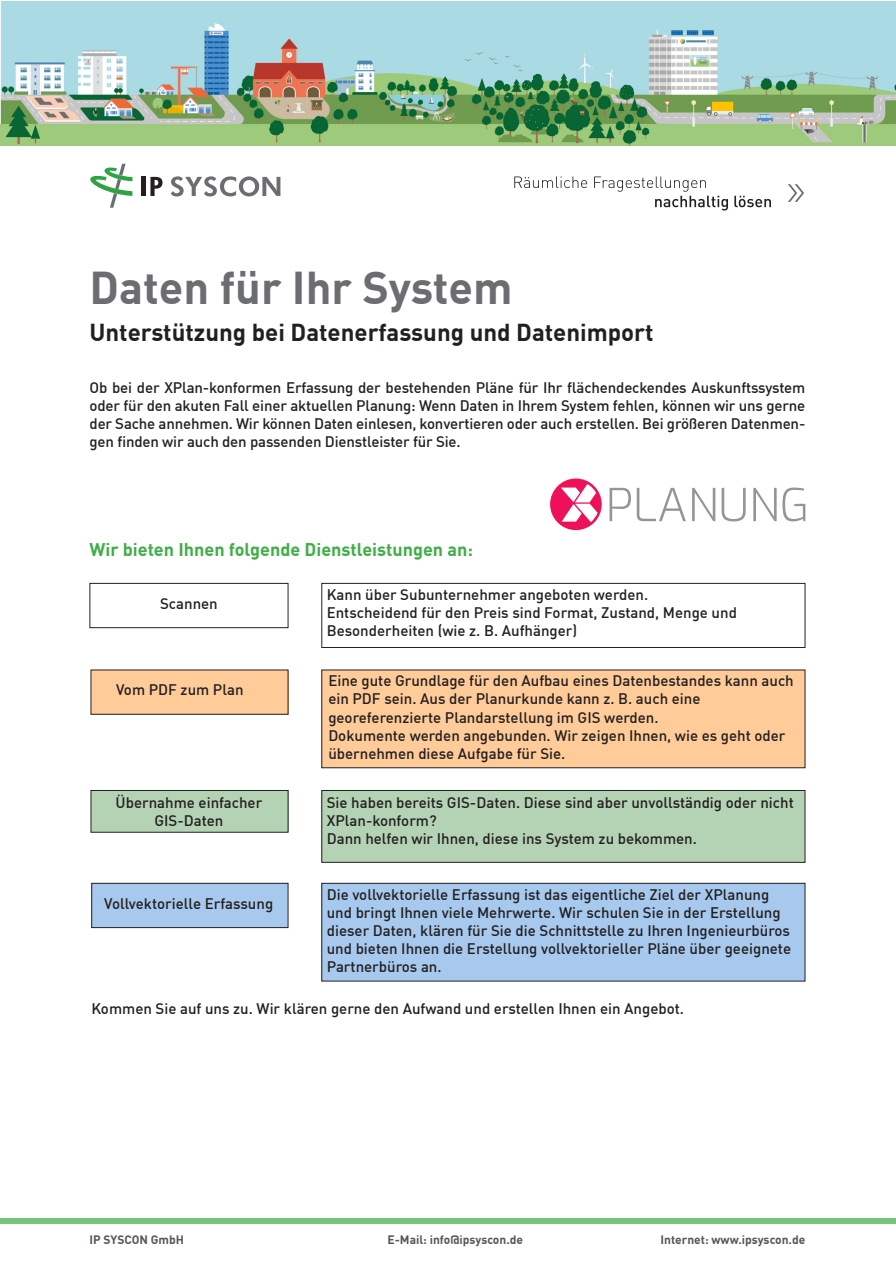
<style>
.page{position:relative;width:896px;height:1266px;background:#fff}
.page>*{position:absolute;margin:0;border:0;box-sizing:border-box;transform-origin:0 0}
.t1{font:700 45px "DIN Offc";color:#6c6d70}
.t2{font:700 24px "DIN Offc";color:#231f20}
.t3{font:700 18px "DIN Offc";color:#40ae49}
.t4{font:500 15px/18px "DIN Offc";color:#231f20}
.t5{font:700 12px "DIN Offc";color:#57585a}
</style>
<div class="page">
<div style="left:91px;top:790px;width:197px;height:42px;background:#b4d3b4"></div>
<div style="left:91px;top:790px;width:197px;height:42px;border:1px solid #231f20"></div>
<svg style="left:514px;top:176px;width:73px;height:12px"></svg>
<svg style="left:594px;top:176px;width:134px;height:34px"></svg>
<svg style="left:734px;top:196px;width:36px;height:11px"></svg>
<svg style="left:788px;top:184px;width:16px;height:18px"></svg>
<hr style="left:142px;top:177px;width:4px;height:19px;background:#231f20">
<svg style="left:150px;top:177px;width:12px;height:19px"></svg>
<svg style="left:171px;top:176px;width:109px;height:20px"></svg>
<svg style="left:90px;top:164px;width:42px;height:44px"></svg>
<img style="left:1px;top:1px;width:894px;height:145px">
<div style="left:0;top:1217px;width:895px;height:6px;background:#75c47c"></div>
<svg style="left:609px;top:488px;width:76px;height:33px"></svg>
<svg style="left:692px;top:488px;width:23px;height:33px"></svg>
<svg style="left:721px;top:488px;width:24px;height:33px"></svg>
<svg style="left:753px;top:488px;width:23px;height:33px"></svg>
<svg style="left:782px;top:487px;width:23px;height:34px"></svg>
<div style="left:550px;top:478px;width:51px;height:52px;background:#ee1059;border-radius:50%"></div>
<svg style="left:561px;top:484px;width:36px;height:38px"></svg>
<div style="left:89px;top:583px;width:199px;height:45px;border:1px solid #231f20"></div>
<div style="left:321px;top:583px;width:484px;height:65px;border:1px solid #231f20"></div>
<div style="left:91px;top:670px;width:197px;height:44px;background:#ffcb99"></div>
<div style="left:322px;top:670px;width:482px;height:97px;background:#ffcb99"></div>
<div style="left:321px;top:669px;width:484px;height:99px;border:1px solid #231f20"></div>
<div style="left:322px;top:790px;width:482px;height:72px;background:#b4d3b4"></div>
<div style="left:321px;top:790px;width:484px;height:72px;border:1px solid #231f20"></div>
<div style="left:92px;top:883px;width:196px;height:44px;background:#a7c9ee"></div>
<div style="left:91px;top:882px;width:197px;height:45px;border:1px solid #231f20"></div>
<div style="left:322px;top:883px;width:482px;height:98px;background:#a7c9ee"></div>
<div style="left:321px;top:882px;width:484px;height:99px;border:1px solid #231f20"></div>
<h1 class="t1" style="left:89px;top:258px;width:424px">Daten für Ihr System</h1>
<h2 class="t2" style="left:89px;top:316px;width:565px">Unterstützung bei Datenerfassung und Datenimport</h2>
<p class="t4" style="left:89px;top:378px;width:717px;text-align:justify">Ob bei der XPlan-konformen Erfassung der bestehenden Pläne für Ihr flächendeckendes Auskunftssystem oder für den akuten Fall einer aktuellen Planung: Wenn Daten in Ihrem System fehlen, können wir uns gerne der Sache annehmen. Wir können Daten einlesen, konvertieren oder auch erstellen. Bei größeren Datenmen&shy;gen finden wir auch den passenden Dienstleister für Sie.</p>
<p class="t3" style="left:89px;top:538px;width:385px">Wir bieten Ihnen folgende Dienstleistungen an:</p>
<p class="t4" style="left:160px;top:594px;width:59px">Scannen</p>
<p class="t4" style="left:327px;top:584px;width:411px">Kann über Subunternehmer angeboten werden.<br>Entscheidend für den Preis sind Format, Zustand, Menge und<br>Besonderheiten (wie z. B. Aufhänger)</p>
<p class="t4" style="left:116px;top:680px;width:129px">Vom PDF zum Plan</p>
<p class="t4" style="left:116px;top:793px;width:148px;text-align:center">Übernahme einfacher<br>GIS-Daten</p>
<p class="t4" style="left:328px;top:671px;width:467px">Eine gute Grundlage für den Aufbau eines Datenbestandes kann auch ein PDF sein. Aus der Planurkunde kann z. B. auch eine georeferenzierte Plandarstellung im GIS werden.<br>Dokumente werden angebunden. Wir zeigen Ihnen, wie es geht oder übernehmen diese Aufgabe für Sie.</p>
<p class="t4" style="left:327px;top:792px;width:468px">Sie haben bereits GIS-Daten. Diese sind aber unvollständig oder nicht<br>XPlan-konform?<br>Dann helfen wir Ihnen, diese ins System zu bekommen.</p>
<p class="t4" style="left:104px;top:894px;width:170px">Vollvektorielle Erfassung</p>
<p class="t4" style="left:327px;top:884px;width:466px">Die vollvektorielle Erfassung ist das eigentliche Ziel der XPlanung und bringt Ihnen viele Mehrwerte. Wir schulen Sie in der Erstellung dieser Daten, klären für Sie die Schnittstelle zu Ihren Ingenieurbüros und bieten Ihnen die Erstellung vollvektorieller Pläne über geeignete Partnerbüros an.</p>
<p class="t4" style="left:91px;top:999px;width:594px">Kommen Sie auf uns zu. Wir klären gerne den Aufwand und erstellen Ihnen ein Angebot.</p>
<p class="t5" style="left:89px;top:1231px;width:96px">IP SYSCON GmbH</p>
<p class="t5" style="left:387px;top:1231px;width:137px">E-Mail: info@ipsyscon.de</p>
<p class="t5" style="left:660px;top:1231px;width:146px">Internet: www.ipsyscon.de</p>
</div>
